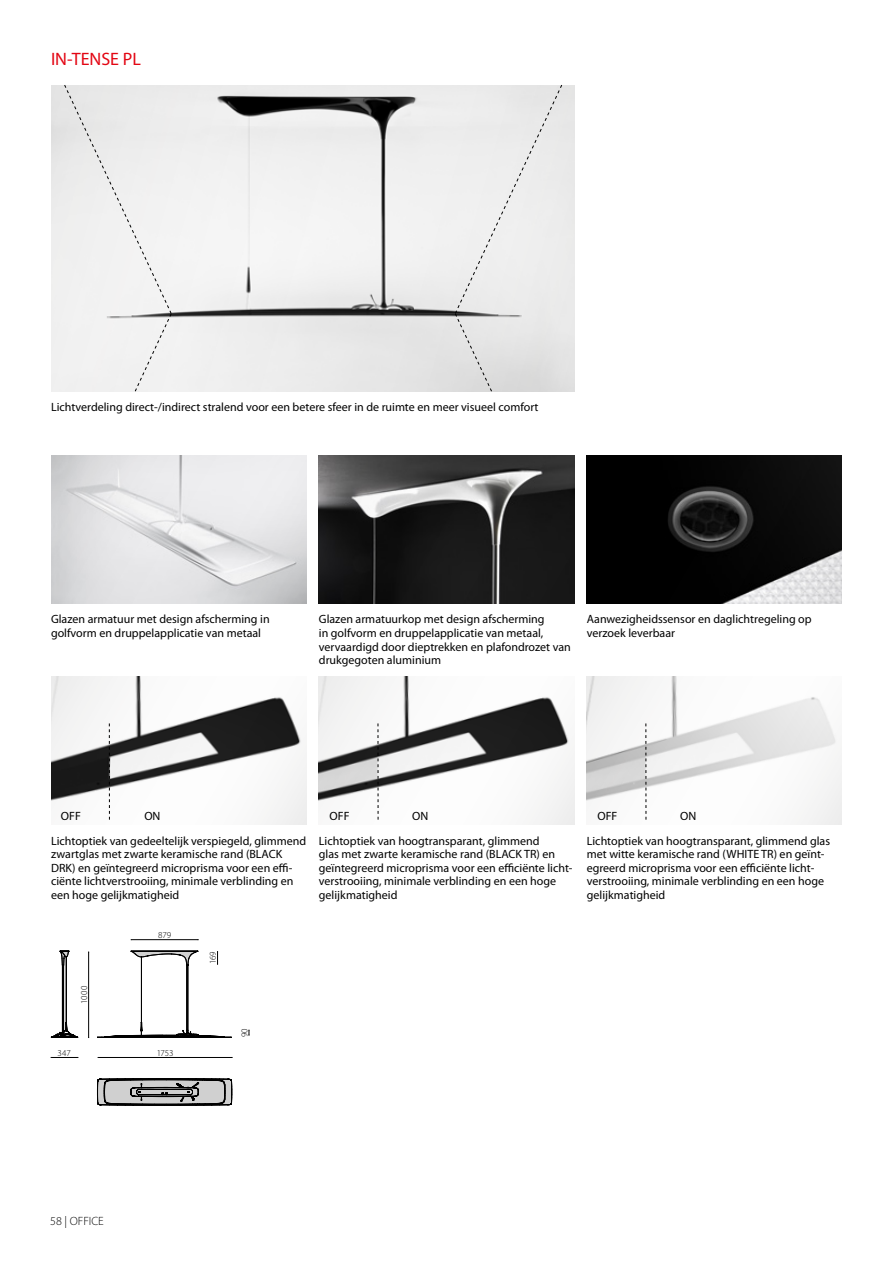
<style>
.page{position:relative;width:893px;height:1263px;background:#fff}
.page>*{position:absolute;margin:0;border:0;box-sizing:border-box;transform-origin:0 0}
.t1{font:18px "Myriad Pro";color:#e30613}
.t2{font:12px/13.5px "Myriad Pro";color:#000}
.t3{font:300 12px "Myriad Pro";color:#000}
.t4{font:300 9px "Myriad Pro";letter-spacing:-.01em;color:#000}
</style>
<div class="page">
<svg style="left:97px;top:1078px;width:135px;height:28px;background:#898989"></svg>
<svg style="left:88px;top:950px;width:144px;height:88px"></svg>
<svg style="left:248px;top:1030px;width:2px;height:6px"></svg>
<hr style="left:98px;top:1057px;width:134px;height:1px;background:#000">
<svg style="left:50px;top:950px;width:29px;height:108px"></svg>
<hr style="left:131px;top:939px;width:67px;height:1px;background:#000">
<svg style="left:51px;top:455px;width:255px;height:149px;background:#e0e0e2"></svg>
<svg style="left:51px;top:85px;width:523px;height:306px"></svg>
<img style="left:587px;top:455px;width:255px;height:149px">
<svg style="left:319px;top:455px;width:255px;height:149px;background:#343434"></svg>
<svg style="left:51px;top:676px;width:255px;height:149px"></svg>
<svg style="left:319px;top:676px;width:255px;height:149px"></svg>
<svg style="left:587px;top:676px;width:255px;height:149px"></svg>
<h1 class="t1" style="left:51px;top:47px;width:92px">IN-TENSE PL</h1>
<p class="t2" style="left:51px;top:400px;width:489px">Lichtverdeling direct-/indirect stralend voor een betere sfeer in de ruimte en meer visueel comfort</p>
<p class="t2" style="left:51px;top:612px;width:220px">Glazen armatuur met design afscherming in golfvorm en druppelapplicatie van metaal</p>
<p class="t2" style="left:319px;top:612px;width:253px">Glazen armatuurkop met design afscherming<br>in golfvorm en druppelapplicatie van metaal, vervaardigd door dieptrekken en plafondrozet van drukgegoten aluminium</p>
<p class="t2" style="left:587px;top:612px;width:226px">Aanwezigheidssensor en daglichtregeling op verzoek leverbaar</p>
<p class="t2" style="left:61px;top:809px;width:21px">OFF</p>
<p class="t2" style="left:144px;top:809px;width:18px">ON</p>
<p class="t2" style="left:330px;top:809px;width:21px">OFF</p>
<p class="t2" style="left:412px;top:809px;width:18px">ON</p>
<p class="t2" style="left:597px;top:809px;width:21px">OFF</p>
<p class="t2" style="left:680px;top:809px;width:18px">ON</p>
<p class="t2" style="left:51px;top:834px;width:257px">Lichtoptiek van gedeeltelijk verspiegeld, glimmend zwartglas met zwarte keramische rand (BLACK DRK) en geïntegreerd microprisma voor een effi&shy;ciënte lichtverstrooiing, minimale verblinding en een hoge gelijkmatigheid</p>
<p class="t4" style="left:79px;top:1004px;width:19px;rotate:-90deg">1000</p>
<p class="t4" style="left:158px;top:930px;width:15px">879</p>
<p class="t4" style="left:58px;top:1047px;width:15px">347</p>
<p class="t4" style="left:157px;top:1047px;width:18px">1753</p>
<p class="t4" style="left:207px;top:964px;width:14px;rotate:-90deg">169</p>
<p class="t4" style="left:239px;top:1037px;width:11px;rotate:-90deg">90</p>
<p class="t2" style="left:319px;top:834px;width:255px">Lichtoptiek van hoogtransparant, glimmend<br>glas met zwarte keramische rand (BLACK TR) en geïntegreerd microprisma voor een efficiënte licht&shy;verstrooiing, minimale verblinding en een hoge gelijkmatigheid</p>
<p class="t2" style="left:587px;top:834px;width:245px">Lichtoptiek van hoogtransparant, glimmend glas met witte keramische rand (WHITE TR) en geïnt&shy;egreerd microprisma voor een efficiënte licht&shy;verstrooiing, minimale verblinding en een hoge gelijkmatigheid</p>
<p class="t3" style="left:50px;top:1214px;width:55px">58 | OFFICE</p>
</div>
